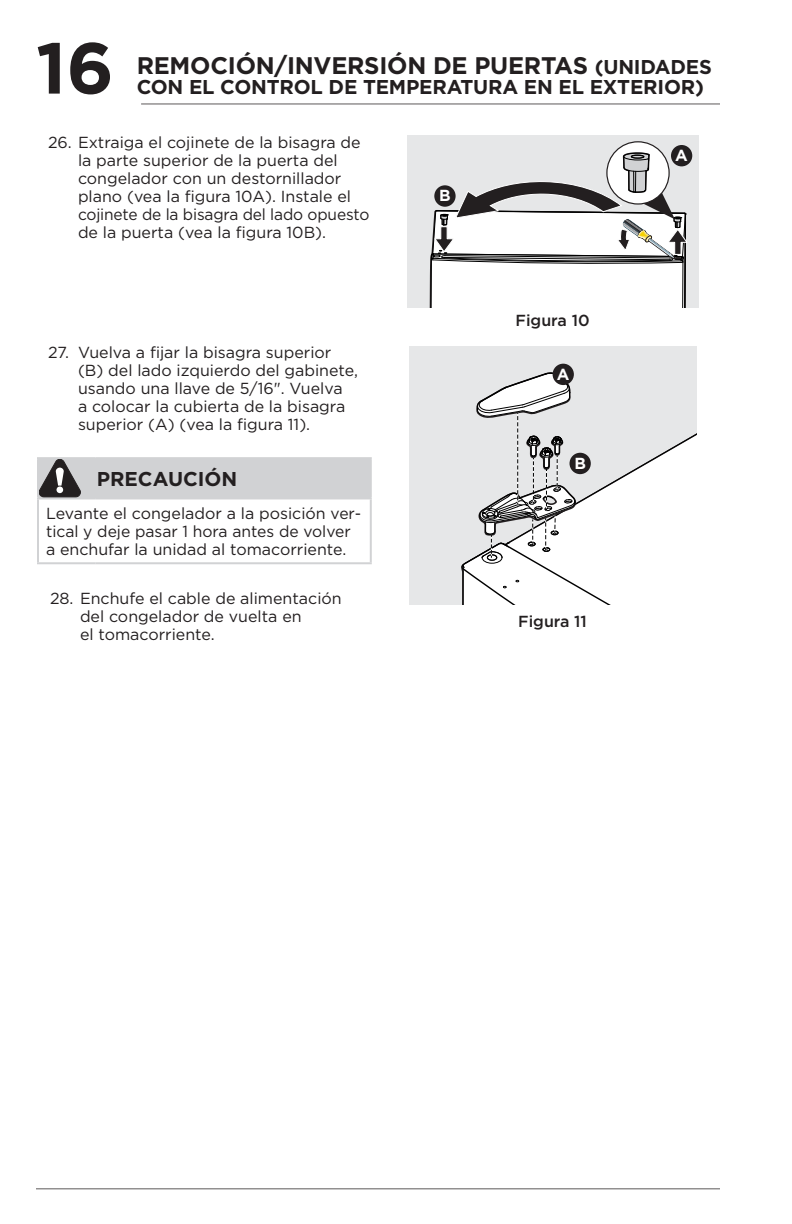
<style>
.page{position:relative;width:792px;height:1224px;background:#fff}
.page>*{position:absolute;margin:0;border:0;box-sizing:border-box;transform-origin:0 0}
.t1{font:700 72px "Gotham";color:#231f20}
.ID_Heading_Even__Continued{font:700 24px "Gotham";letter-spacing:-.01em;color:#231f20}
.ID_Heading_Even__Continued-2{font:700 20px "Gotham";letter-spacing:-.01em;color:#231f20}
.ID_Warning_Note_Header{font:700 20px "Gotham";color:#231f20}
.ID_Caution_Warning_Danger_Text{font:16px/18px "Gotham";color:#231f20}
.ID_Graphic_Tags{font:500 16px "Gotham";color:#231f20}
.ID_Body_Text{font:700 16px "Gotham";color:#fff}
.s1{font-size:20px}
</style>
<div class="page">
<hr style="left:141px;top:103px;width:579px;height:2px;background:#231f20">
<hr style="left:36px;top:1188px;width:684px;height:2px;background:#231f20">
<div style="left:407px;top:135px;width:291px;height:173px;background:#e6e7e8"></div>
<svg style="left:429px;top:141px;width:259px;height:167px"></svg>
<div style="left:671px;top:145px;width:21px;height:21px;background:#231f20;border-radius:50%"></div>
<div style="left:434px;top:185px;width:22px;height:22px;background:#231f20;border-radius:50%"></div>
<div style="left:409px;top:346px;width:287px;height:258px;background:#e6e7e8"></div>
<svg style="left:461px;top:372px;width:235px;height:232px"></svg>
<div style="left:553px;top:364px;width:21px;height:21px;background:#231f20;border-radius:50%"></div>
<div style="left:570px;top:453px;width:21px;height:21px;background:#231f20;border-radius:50%"></div>
<hr style="left:370px;top:499px;width:2px;height:63px;background:#d1d2d4">
<hr style="left:37px;top:457px;width:59px;height:2px;background:#d1d2d4">
<hr style="left:37px;top:459px;width:2px;height:38px;background:#d1d2d4">
<hr style="left:96px;top:457px;width:276px;height:2px;background:#d1d2d4">
<hr style="left:370px;top:459px;width:2px;height:38px;background:#d1d2d4">
<hr style="left:37px;top:497px;width:59px;height:2px;background:#d1d2d4">
<hr style="left:37px;top:499px;width:2px;height:63px;background:#d1d2d4">
<hr style="left:96px;top:497px;width:276px;height:2px;background:#d1d2d4">
<hr style="left:37px;top:562px;width:59px;height:2px;background:#d1d2d4">
<hr style="left:96px;top:562px;width:276px;height:2px;background:#d1d2d4">
<svg style="left:39px;top:459px;width:331px;height:39px;background:#c5c6c8"></svg>
<h1 class="t1" style="left:36px;top:20px;width:80px">16</h1>
<p class="ID_Heading_Even__Continued" style="left:137px;top:49px;width:577px">REMOCIÓN/INVERSIÓN DE PUERTAS <span class="s1">(UNIDADES</span></p>
<p class="ID_Heading_Even__Continued-2" style="left:137px;top:73px;width:569px">CON EL CONTROL DE TEMPERATURA EN EL EXTERIOR)</p>
<p class="ID_Caution_Warning_Danger_Text" style="left:78px;top:133px;width:293px;text-indent:-30px">26. Extraiga el cojinete de la bisagra de la parte superior de la puerta del congelador con un destornillador plano (vea la figura 10A). Instale el cojinete de la bisagra del lado opuesto de la puerta (vea la figura 10B).</p>
<p class="ID_Caution_Warning_Danger_Text" style="left:78px;top:343px;width:282px;text-indent:-30px">27. Vuelva a fijar la bisagra superior (B) del lado izquierdo del gabinete, usando una llave de 5/16". Vuelva<br>a colocar la cubierta de la bisagra superior (A) (vea la figura 11).</p>
<p class="ID_Warning_Note_Header" style="left:97px;top:466px;width:142px">PRECAUCIÓN</p>
<p class="ID_Caution_Warning_Danger_Text" style="left:46px;top:504px;width:317px">Levante el congelador a la posición ver&shy;tical y deje pasar 1 hora antes de volver a enchufar la unidad al tomacorriente.</p>
<p class="ID_Caution_Warning_Danger_Text" style="left:80px;top:589px;width:263px;text-indent:-30px">28. Enchufe el cable de alimentación del congelador de vuelta en<br>el tomacorriente.</p>
<p class="ID_Body_Text" style="left:439px;top:185px;width:13px">B</p>
<p class="ID_Graphic_Tags" style="left:516px;top:310px;width:76px">Figura 10</p>
<p class="ID_Body_Text" style="left:557px;top:364px;width:14px">A</p>
<p class="ID_Body_Text" style="left:574px;top:453px;width:13px">B</p>
<p class="ID_Graphic_Tags" style="left:518px;top:611px;width:70px">Figura 11</p>
<p class="ID_Body_Text" style="left:675px;top:145px;width:14px">A</p>
</div>
